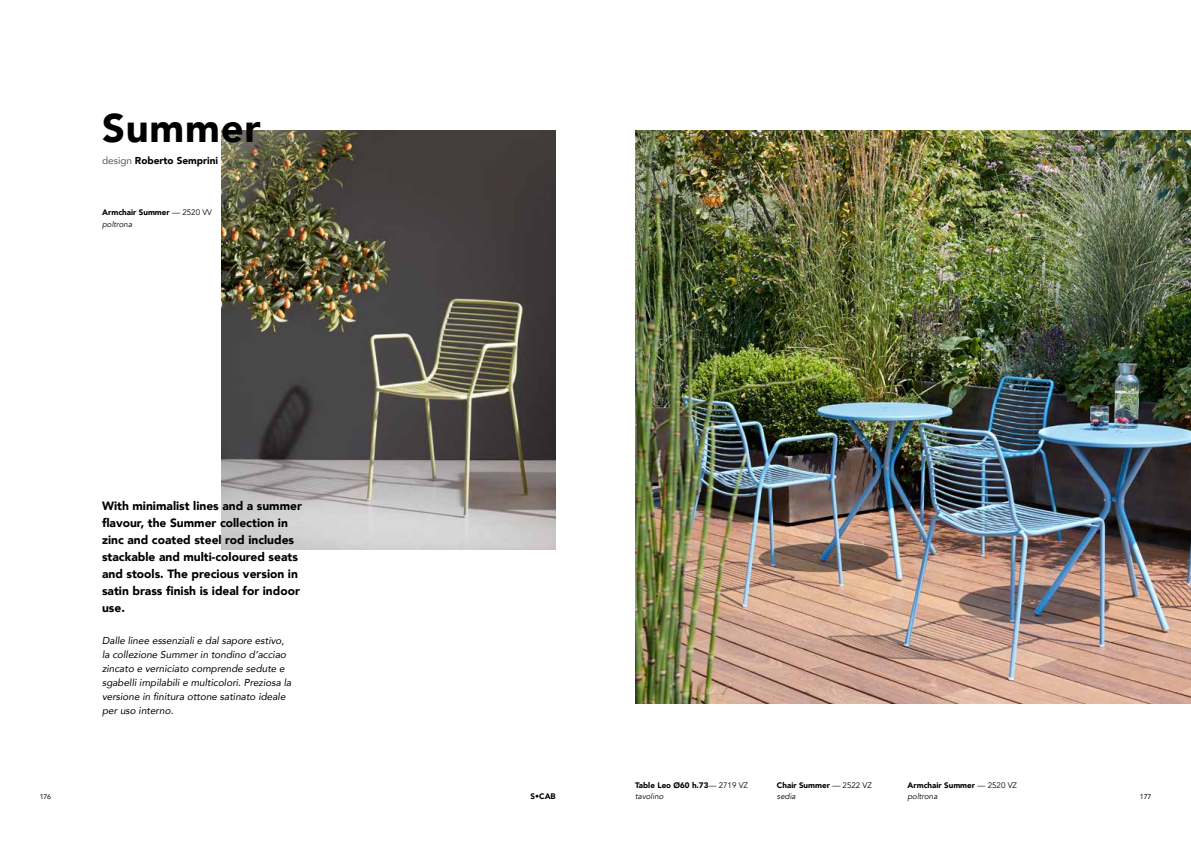
<style>
.page{position:relative;width:1191px;height:842px;background:#fff}
.page>*{position:absolute;margin:0;border:0;box-sizing:border-box;transform-origin:0 0}
.t1{font:900 40px "Avenir";letter-spacing:.02em;color:#000}
.t2{font:900 12px/17px "Avenir";color:#000}
.t3{font:italic 10px/14.2px "Avenir";color:#000}
.t4{font:900 10px "Avenir";color:#000}
.t5{font:900 8px/11.3px "Avenir";color:#000}
.t6{font:7px "Avenir";letter-spacing:-.025em;color:#000}
.s1{font-weight:400;color:#575756}
.s2{font-weight:400}
.s3{font-weight:400;font-style:italic}
</style>
<div class="page">
<img style="left:221px;top:130px;width:335px;height:420px">
<img style="left:221px;top:130px;width:233px;height:148px">
<img style="left:635px;top:130px;width:556px;height:573px">
<h1 class="t1" style="left:102px;top:94px;width:160px">Summer</h1>
<p class="t4" style="left:102px;top:152px;width:118px"><span class="s1">design</span> Roberto Semprini</p>
<p class="t5" style="left:102px;top:207px;width:112px">Armchair Summer <span class="s2">— 2520 VV </span><span class="s3">poltrona</span></p>
<p class="t2" style="left:102px;top:497px;width:201px">With minimalist lines and a summer flavour, the Summer collection in zinc and coated steel rod includes stackable and multi-coloured seats and stools. The precious version in satin brass finish is ideal for indoor use.</p>
<p class="t3" style="left:102px;top:633px;width:191px">Dalle linee essenziali e dal sapore estivo, la collezione Summer in tondino d’acciao zincato e verniciato comprende sedute e sgabelli impilabili e multicolori. Preziosa la versione in finitura ottone satinato ideale per uso interno.</p>
<p class="t5" style="left:635px;top:779px;width:114px">Table Leo Ø60 h.73<span class="s2">— 2719 VZ </span><span class="s3">tavolino</span></p>
<p class="t5" style="left:777px;top:779px;width:96px">Chair Summer <span class="s2">— 2522 VZ </span><span class="s3">sedia</span></p>
<p class="t5" style="left:907px;top:779px;width:111px">Armchair Summer <span class="s2">— 2520 VZ </span><span class="s3">poltrona</span></p>
<p class="t6" style="left:40px;top:791px;width:13px">176</p>
<p class="t5" style="left:530px;top:791px;width:27px">S•CAB</p>
<p class="t6" style="left:1140px;top:791px;width:13px">177</p>
</div>
